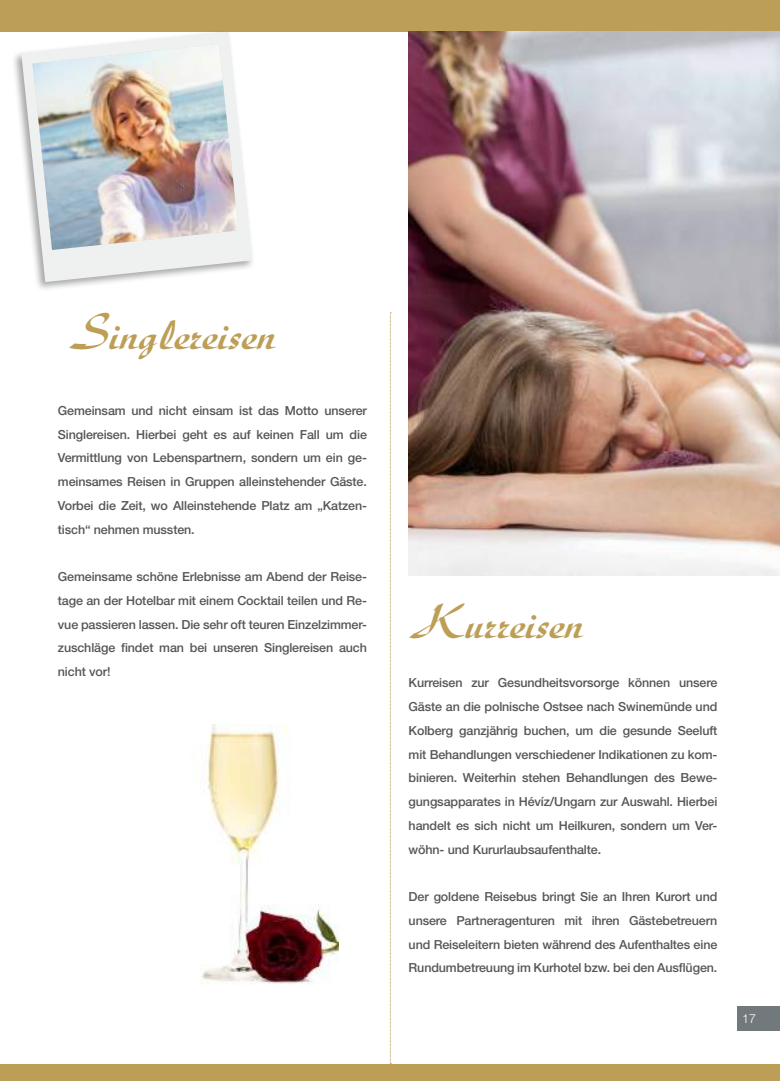
<style>
.page{position:relative;width:780px;height:1081px;background:#fff}
.page>*{position:absolute;margin:0;border:0;box-sizing:border-box;transform-origin:0 0}
.t1{font:700 48.75px "Diskus LT Std";color:#bd9e56}
.t2{font:500 12.5px/23.8px "Helvetica Neue LT Std";letter-spacing:-.01em;color:#565655;text-align:justify}
.t3{font:300 12.5px "Helvetica Neue LT Std";color:#fff}
</style>
<div class="page">
<div style="left:0;top:1064px;width:780px;height:17px;background:#bd9e56"></div>
<img style="left:200px;top:724px;width:139px;height:260px">
<div style="left:737px;top:1006px;width:43px;height:25px;background:#72797c"></div>
<div style="left:0;top:0;width:780px;height:32px;background:#bd9e56"></div>
<svg style="left:390px;top:313px;width:1px;height:751px"></svg>
<div style="left:12px;top:29px;width:243px;height:263px;background:#000;opacity:.35"></div>
<svg style="left:21px;top:32px;width:232px;height:250px;fill:#eff0f0"></svg>
<img style="left:32px;top:44px;width:206px;height:206px">
<img style="left:408px;top:31px;width:372px;height:545px">
<h1 class="t1" style="left:69px;top:304px;width:209px">Singlereisen</h1>
<p class="t2" style="left:58px;top:398px;width:310px">Gemeinsam und nicht einsam ist das Motto unserer Singlereisen. Hierbei geht es auf keinen Fall um die Vermittlung von Lebenspartnern, sondern um ein ge&shy;meinsames Reisen in Gruppen alleinstehender Gäste.<br>Vorbei die Zeit, wo Alleinstehende Platz am „Katzen&shy;tisch“ nehmen mussten.</p>
<p class="t2" style="left:58px;top:564px;width:310px">Gemeinsame schöne Erlebnisse am Abend der Reise&shy;tage an der Hotelbar mit einem Cocktail teilen und Re&shy;vue passieren lassen. Die sehr oft teuren Einzelzimmer&shy;zuschläge findet man bei unseren Singlereisen auch nicht vor!</p>
<h1 class="t1" style="left:408px;top:594px;width:177px">Kurreisen</h1>
<p class="t2" style="left:408px;top:671px;width:310px">Kurreisen zur Gesundheitsvorsorge können unsere Gäste an die polnische Ostsee nach Swinemünde und Kolberg ganzjährig buchen, um die gesunde Seeluft mit Behandlungen verschiedener Indikationen zu kom&shy;binieren. Weiterhin stehen Behandlungen des Bewe&shy;gungsapparates in Hévíz/Ungarn zur Auswahl. Hierbei handelt es sich nicht um Heilkuren, sondern um Ver&shy;wöhn- und Kururlaubsaufenthalte.</p>
<p class="t2" style="left:408px;top:884px;width:310px">Der goldene Reisebus bringt Sie an Ihren Kurort und unsere Partneragenturen mit ihren Gästebetreuern und Reiseleitern bieten während des Aufenthaltes eine Rundumbetreuung im Kurhotel bzw. bei den Ausflügen.</p>
<p class="t3" style="left:742px;top:1011px;width:15px">17</p>
</div>
